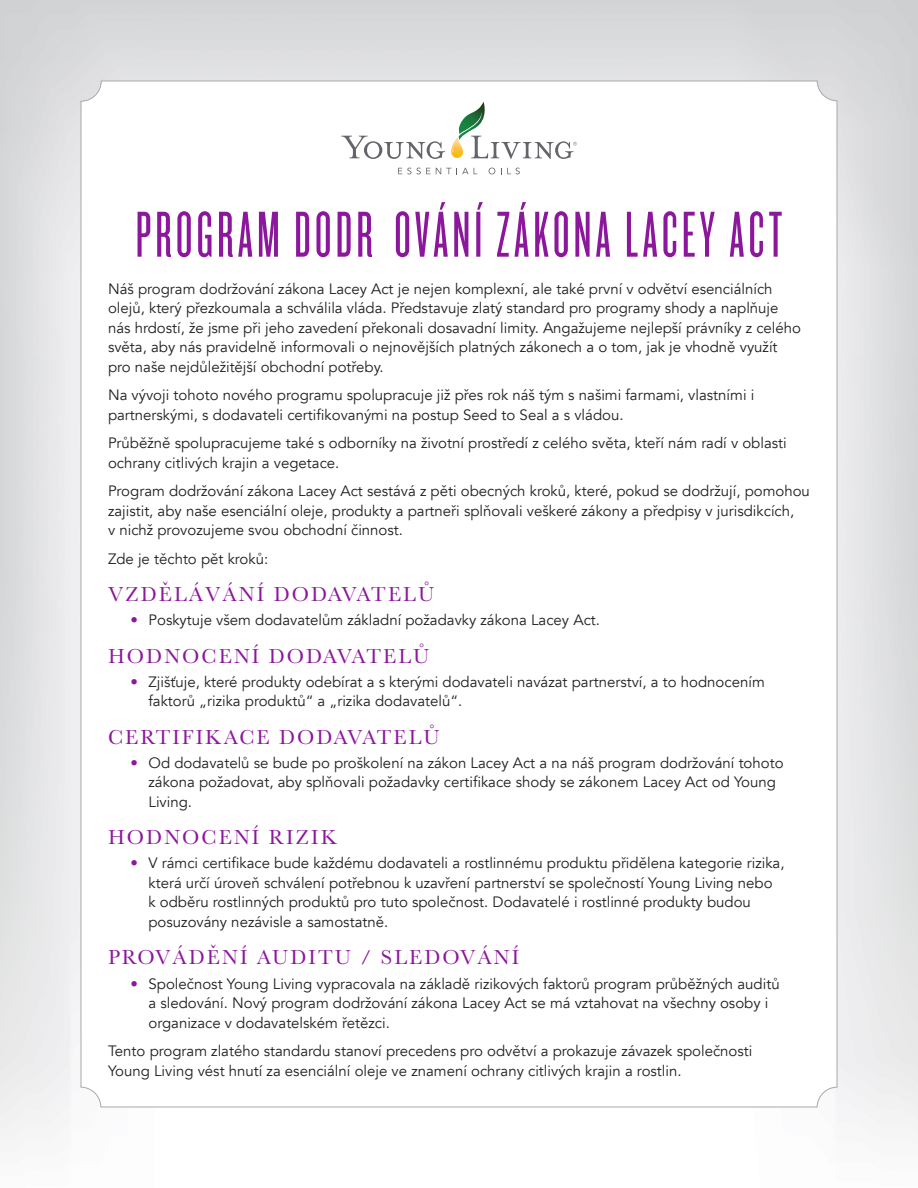
<style>
.page{position:relative;width:918px;height:1188px;background:#fff}
.page>*{position:absolute;margin:0;border:0;box-sizing:border-box;transform-origin:0 0}
.Head___Translation{font:67.5px "Knockout HTF26 Junior Flyweight";letter-spacing:.06em;color:#8c179c}
.subhead_2_2{font:21px "Baskerville";letter-spacing:.1em;color:#8c179c}
.body_2{font:15px/19.5px "Avenir";color:#231f20}
.bullet_1_2{font:15px/19.5px "Avenir";color:#231f20}
.s1{color:#8c179c}
</style>
<div class="page">
<img style="left:0;top:0;width:918px;height:1141px">
<div style="left:81px;top:81px;width:756px;height:1026px;background:#fff;border-radius:20px"></div>
<svg style="left:341px;top:136px;width:104px;height:23px"></svg>
<svg style="left:398px;top:168px;width:32px;height:6px"></svg>
<svg style="left:436px;top:168px;width:41px;height:6px"></svg>
<svg style="left:489px;top:168px;width:6px;height:6px"></svg>
<svg style="left:501px;top:168px;width:19px;height:6px"></svg>
<svg style="left:451px;top:102px;width:126px;height:57px"></svg>
<p class="Head___Translation" style="left:136px;top:202px;width:648px">PROGRAM DODRŽOVÁNÍ ZÁKONA LACEY ACT</p>
<p class="body_2" style="left:108px;top:279px;width:695px">Náš program dodržování zákona Lacey Act je nejen komplexní, ale také první v odvětví esenciálních olejů, který přezkoumala a schválila vláda. Představuje zlatý standard pro programy shody a naplňuje nás hrdostí, že jsme při jeho zavedení překonali dosavadní limity. Angažujeme nejlepší právníky z celého světa, aby nás pravidelně informovali o nejnovějších platných zákonech a o tom, jak je vhodně využít pro naše nejdůležitější obchodní potřeby.</p>
<p class="body_2" style="left:108px;top:386px;width:648px">Na vývoji tohoto nového programu spolupracuje již přes rok náš tým s našimi farmami, vlastními i partnerskými, s dodavateli certifikovanými na postup Seed to Seal a s vládou.</p>
<p class="body_2" style="left:108px;top:434px;width:680px">Průběžně spolupracujeme také s odborníky na životní prostředí z celého světa, kteří nám radí v oblasti ochrany citlivých krajin a vegetace.</p>
<p class="body_2" style="left:108px;top:482px;width:704px">Program dodržování zákona Lacey Act sestává z pěti obecných kroků, které, pokud se dodržují, pomohou zajistit, aby naše esenciální oleje, produkty a partneři splňovali veškeré zákony a předpisy v jurisdikcích,<br>v nichž provozujeme svou obchodní činnost.</p>
<p class="body_2" style="left:108px;top:549px;width:162px">Zde je těchto pět kroků:</p>
<p class="subhead_2_2" style="left:108px;top:581px;width:328px">VZDĚLÁVÁNÍ DODAVATELŮ</p>
<p class="bullet_1_2" style="left:130px;top:611px;width:471px"><span class="s1">•</span> Poskytuje všem dodavatelům základní požadavky zákona Lacey Act.</p>
<p class="subhead_2_2" style="left:108px;top:643px;width:323px">HODNOCENÍ DODAVATELŮ</p>
<p class="bullet_1_2" style="left:148px;top:672px;width:618px;text-indent:-18px"><span class="s1">•</span> Zjišťuje, které produkty odebírat a s kterými dodavateli navázat partnerství, a to hodnocením faktorů „rizika produktů“ a „rizika dodavatelů“.</p>
<p class="subhead_2_2" style="left:108px;top:724px;width:333px">CERTIFIKACE DODAVATELŮ</p>
<p class="bullet_1_2" style="left:148px;top:753px;width:637px;text-indent:-18px"><span class="s1">•</span> Od dodavatelů se bude po proškolení na zákon Lacey Act a na náš program dodržování tohoto zákona požadovat, aby splňovali požadavky certifikace shody se zákonem Lacey Act od Young<br>Living.</p>
<p class="subhead_2_2" style="left:108px;top:824px;width:231px">HODNOCENÍ RIZIK</p>
<p class="bullet_1_2" style="left:148px;top:854px;width:638px;text-indent:-18px"><span class="s1">•</span> V rámci certifikace bude každému dodavateli a rostlinnému produktu přidělena kategorie rizika, která určí úroveň schválení potřebnou k uzavření partnerství se společností Young Living nebo<br>k odběru rostlinných produktů pro tuto společnost. Dodavatelé i rostlinné produkty budou posuzovány nezávisle a samostatně.</p>
<p class="subhead_2_2" style="left:108px;top:944px;width:413px">PROVÁDĚNÍ AUDITU / SLEDOVÁNÍ</p>
<p class="bullet_1_2" style="left:148px;top:974px;width:633px;text-indent:-18px"><span class="s1">•</span> Společnost Young Living vypracovala na základě rizikových faktorů program průběžných auditů a sledování. Nový program dodržování zákona Lacey Act se má vztahovat na všechny osoby i organizace v dodavatelském řetězci.</p>
<p class="body_2" style="left:108px;top:1042px;width:646px">Tento program zlatého standardu stanoví precedens pro odvětví a prokazuje závazek společnosti<br>Young Living vést hnutí za esenciální oleje ve znamení ochrany citlivých krajin a rostlin.</p>
</div>
